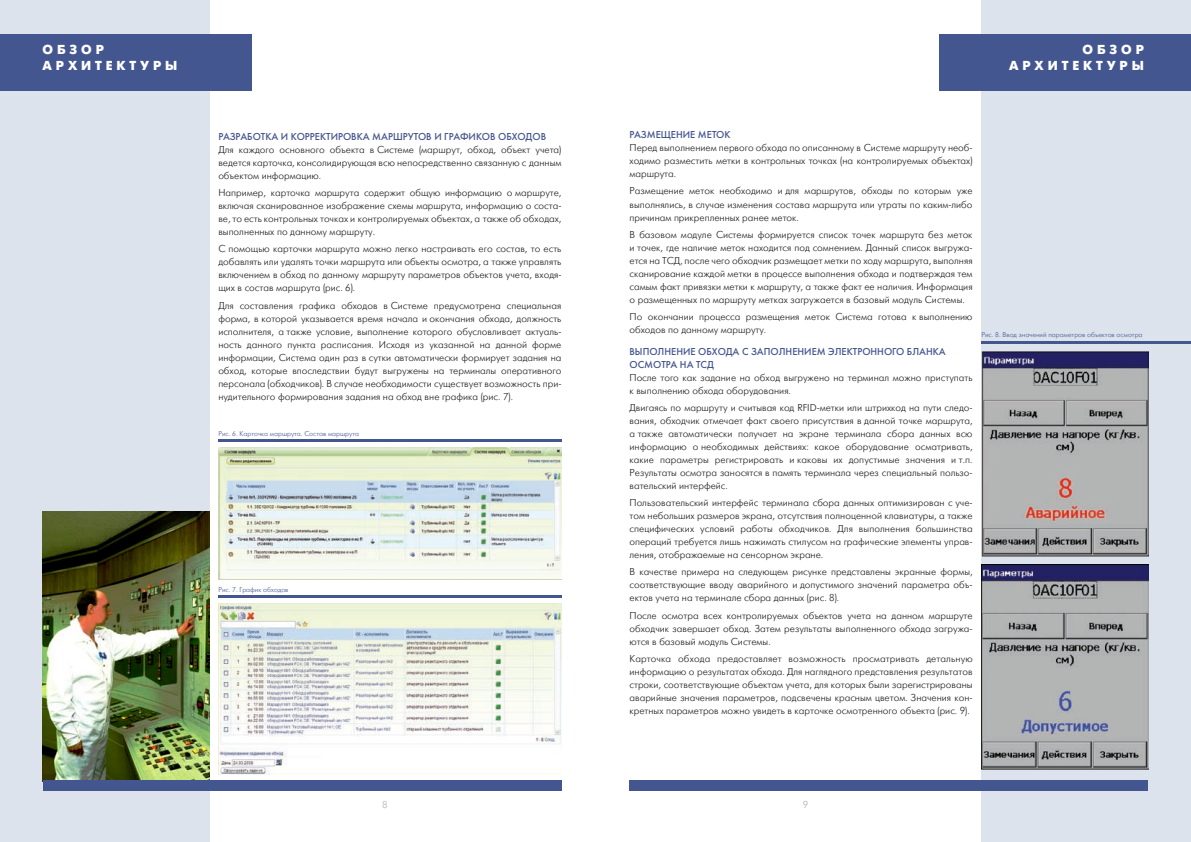
<style>
.page{position:relative;width:1191px;height:842px;background:#fff}
.page>*{position:absolute;margin:0;border:0;box-sizing:border-box;transform-origin:0 0}
.t1{font:700 13px/16px "Futura Futuris C";letter-spacing:.3em;color:#fff}
.t2{font:10px/13px "Futura Futuris Light C";color:#231f20;text-align:justify}
.t3{font:10px "Futura Futuris C";color:#44568f}
.t4{font:10px "Futura Futuris Light C";color:#aeafb3}
.t5{font:7px "Futura Futuris Light C";color:#44568f}
</style>
<div class="page">
<div style="left:0;top:0;width:210px;height:842px;background:#dce3ec"></div>
<div style="left:0;top:35px;width:252px;height:56px;background:#44568f"></div>
<img style="left:43px;top:511px;width:167px;height:269px">
<div style="left:43px;top:780px;width:518px;height:11px;background:#44568f"></div>
<div style="left:981px;top:0;width:210px;height:842px;background:#dce3ec"></div>
<div style="left:939px;top:35px;width:252px;height:56px;background:#44568f"></div>
<div style="left:629px;top:780px;width:519px;height:11px;background:#44568f"></div>
<img style="left:218px;top:447px;width:343px;height:132px">
<img style="left:218px;top:604px;width:343px;height:170px">
<hr style="left:218px;top:439px;width:343px;height:3px;background:#44568f">
<hr style="left:981px;top:341px;width:210px;height:3px;background:#44568f">
<hr style="left:218px;top:595px;width:343px;height:3px;background:#44568f">
<img style="left:981px;top:351px;width:167px;height:205px">
<img style="left:981px;top:564px;width:167px;height:205px">
<h1 class="t1" style="left:43px;top:42px;width:51px">Обзор архитектур</h1>
<h1 class="t1" style="left:165px;top:58px;width:14px">ы</h1>
<p class="t3" style="left:218px;top:130px;width:12px">Разработ</p>
<p class="t3" style="left:265px;top:130px;width:38px">ка и корре</p>
<p class="t3" style="left:320px;top:130px;width:14px">ктиро</p>
<p class="t3" style="left:351px;top:130px;width:38px">вка маршруто</p>
<p class="t3" style="left:426px;top:130px;width:15px">в игра</p>
<p class="t3" style="left:460px;top:130px;width:66px">фико в обходо</p>
<p class="t3" style="left:540px;top:130px;width:7px">в</p>
<p class="t2" style="left:218px;top:143px;width:344px">Для каждого основного объекта в Системе (маршрут, обход, объект учета) ведется карточка, консолидирующая всю непосредственно связанную с данным объектом информацию.</p>
<p class="t2" style="left:218px;top:186px;width:344px">Например, карточка маршрута содержит общую информацию о маршруте, включая сканированное изображение схемы маршрута, информацию о соста&shy;ве, то есть контрольных точках и контролируемых объектах, а также об обходах, выполненных по данному маршруту.</p>
<p class="t2" style="left:218px;top:243px;width:345px">С помощью карточки маршрута можно легко настраивать его состав, то есть добавлять или удалять точки маршрута или объекты осмотра, а также управлять включением в обход по данному маршруту параметров объектов учета, входя&shy;щих в состав маршрута (рис. 6).</p>
<p class="t2" style="left:218px;top:299px;width:345px">Для составления графика обходов в Системе предусмотрена специальная форма, в которой указывается время начала и окончания обхода, должность исполнителя, а также условие, выполнение которого обусловливает актуаль&shy;ность данного пункта расписания. Исходя из указанной на данной форме информации, Система один раз в сутки автоматически формирует задания на обход, которые впоследствии будут выгружены на терминалы оперативного персонала (обходчиков). В случае необходимости существует возможность при&shy;нудительного формирования задания на обход вне графика (рис. 7).</p>
<p class="t5" style="left:218px;top:430px;width:142px">Рис. 6. Карточка маршрута. Состав маршрута</p>
<p class="t5" style="left:218px;top:586px;width:72px">Рис. 7. График обходов</p>
<h1 class="t1" style="left:1082px;top:42px;width:51px">Обзор</h1>
<h1 class="t1" style="left:1009px;top:58px;width:13px">архитектур</h1>
<h1 class="t1" style="left:1131px;top:58px;width:14px">ы</h1>
<p class="t3" style="left:629px;top:129px;width:49px">Размещение</p>
<p class="t3" style="left:698px;top:129px;width:34px">меток</p>
<p class="t2" style="left:629px;top:142px;width:344px">Перед выполнением первого обхода по описанному в Системе маршруту необ&shy;ходимо разместить метки в контрольных точках (на контролируемых объектах) маршрута.</p>
<p class="t2" style="left:629px;top:185px;width:345px">Размещение меток необходимо и для маршрутов, обходы по которым уже выполнялись, в случае изменения состава маршрута или утраты по каким-либо причинам прикрепленных ранее меток.</p>
<p class="t2" style="left:629px;top:228px;width:344px">В базовом модуле Системы формируется список точек маршрута без меток и точек, где наличие меток находится под сомнением. Данный список выгружа&shy;ется на ТСД, после чего обходчик размещает метки по ходу маршрута, выполняя сканирование каждой метки в процессе выполнения обхода и подтверждая тем самым факт привязки метки к маршруту, а также факт ее наличия. Информация о размещенных по маршруту метках загружается в базовый модуль Системы.</p>
<p class="t2" style="left:629px;top:310px;width:344px">По окончании процесса размещения меток Система готова к выполнению обходов по данному маршруту.</p>
<p class="t3" style="left:629px;top:345px;width:21px">Выполнение</p>
<p class="t3" style="left:698px;top:345px;width:28px">обхода</p>
<p class="t3" style="left:742px;top:345px;width:8px">сзаполнение</p>
<p class="t3" style="left:817px;top:345px;width:44px">м эле ктронного</p>
<p class="t3" style="left:907px;top:345px;width:8px">блан</p>
<p class="t3" style="left:932px;top:345px;width:13px">ка</p>
<p class="t3" style="left:629px;top:358px;width:31px">осмотра</p>
<p class="t3" style="left:680px;top:358px;width:35px">на ТСД</p>
<p class="t2" style="left:629px;top:371px;width:344px">После того как задание на обход выгружено на терминал можно приступать к выполнению обхода оборудования.</p>
<p class="t2" style="left:629px;top:401px;width:345px">Двигаясь по маршруту и считывая код RFID-метки или штрихкод на пути следо&shy;вания, обходчик отмечает факт своего присутствия в данной точке маршрута, а также автоматически получает на экране терминала сбора данных всю информацию о необходимых действиях: какое оборудование осматривать, какие параметры регистрировать и каковы их допустимые значения и т.п.<br>Результаты осмотра заносятся в память терминала через специальный пользо&shy;вательский интерфейс.</p>
<p class="t2" style="left:629px;top:496px;width:345px">Пользовательский интерфейс терминала сбора данных оптимизирован с уче&shy;том небольших размеров экрана, отсутствия полноценной клавиатуры, а также специфических условий работы обходчиков. Для выполнения большинства операций требуется лишь нажимать стилусом на графические элементы управ&shy;ления, отображаемые на сенсорном экране.</p>
<p class="t2" style="left:629px;top:566px;width:344px">В качестве примера на следующем рисунке представлены экранные формы, соответствующие вводу аварийного и допустимого значений параметра объ&shy;ектов учета на терминале сбора данных (рис. 8).</p>
<p class="t2" style="left:629px;top:609px;width:345px">После осмотра всех контролируемых объектов учета на данном маршруте обходчик завершает обход. Затем результаты выполненного обхода загружа&shy;ются в базовый модуль Системы.</p>
<p class="t2" style="left:629px;top:652px;width:345px">Карточка обхода предоставляет возможность просматривать детальную информацию о результатах обхода. Для наглядного представления результатов строки, соответствующие объектам учета, для которых были зарегистрированы аварийные значения параметров, подсвечены красным цветом. Значения кон&shy;кретных параметров можно увидеть в карточке осмотренного объекта (рис. 9).</p>
<p class="t5" style="left:981px;top:331px;width:163px">Рис. 8. Ввод значений параметров объектов осмотра</p>
<p class="t4" style="left:382px;top:799px;width:7px">8</p>
<p class="t4" style="left:802px;top:799px;width:7px">9</p>
</div>
